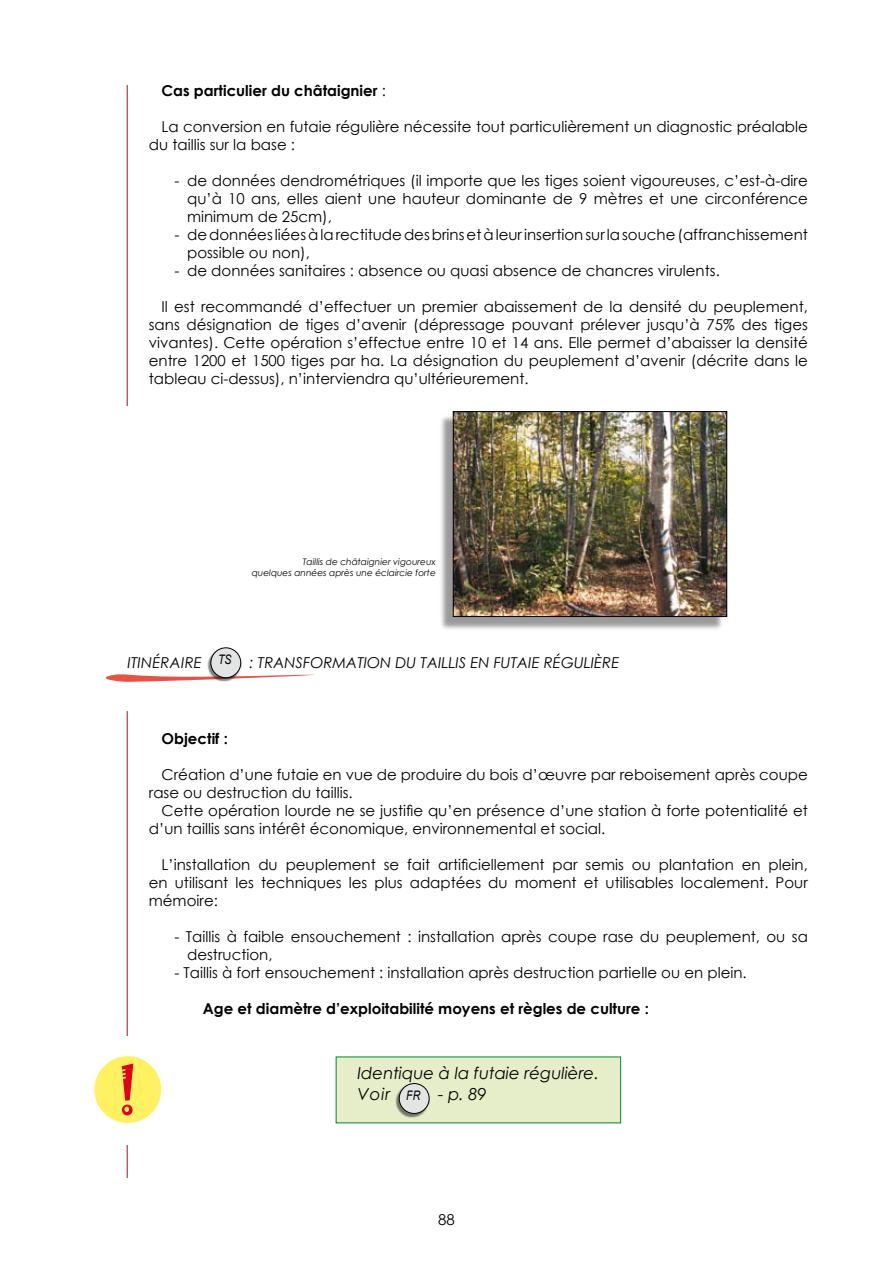
<style>
.page{position:relative;width:893px;height:1263px;background:#fff}
.page>*{position:absolute;margin:0;border:0;box-sizing:border-box;transform-origin:0 0}
.t1{font:60px "Jokerman";color:#e2001a}
.t2{font:italic 16.5px/21px "Century Gothic";color:#000}
.t3{font:15px/18px "Century Gothic";color:#000}
.t4{font:700 15px "Century Gothic";color:#000}
.t5{font:italic 15px "Century Gothic";color:#000}
.t6{font:italic 13.2px "Arial";color:#000;scale:.8 1}
.t7{font:italic 9px/10.8px "Century Gothic";color:#000;text-align:right}
.s1{font-weight:400}
.s2{font-family:"Arial";font-size:13.2px}
</style>
<div class="page">
<hr style="left:127px;top:85px;width:1px;height:321px;background:#9a161d">
<svg style="left:105px;top:674px;width:209px;height:8px"></svg>
<div style="left:206px;top:647px;width:35px;height:35px;background:#000;opacity:.5"></div>
<div style="left:211px;top:648px;width:30px;height:30px;background:#e3e4e4;border-radius:50%"></div>
<div style="left:210px;top:647px;width:31px;height:31px;border:1px solid #000;border-radius:50%"></div>
<hr style="left:127px;top:711px;width:1px;height:325px;background:#9a161d">
<div style="left:94px;top:1056px;width:67px;height:67px;background:#fff162;border-radius:50%"></div>
<hr style="left:127px;top:1145px;width:1px;height:33px;background:#9a161d">
<div style="left:336px;top:1057px;width:285px;height:66px;background:#e5eec9"></div>
<div style="left:394px;top:1083px;width:36px;height:35px;background:#000;opacity:.5"></div>
<div style="left:399px;top:1083px;width:30px;height:30px;background:#e3e4e4;border-radius:50%"></div>
<div style="left:399px;top:1083px;width:30px;height:31px;border:1px solid #000;border-radius:50%"></div>
<div style="left:439px;top:414px;width:285px;height:217px;background:#000;opacity:.4"></div>
<img style="left:455px;top:413px;width:270px;height:202px">
<div style="left:453px;top:411px;width:274px;height:206px;border:1px solid #000"></div>
<p class="t4" style="left:162px;top:79px;width:226px">Cas particulier du châtaignier <span class="s1">:</span></p>
<p class="t3" style="left:149px;top:118px;width:661px;text-indent:13px">La conversion en futaie régulière nécessite tout particulièrement un diagnostic préalable du taillis sur la base :</p>
<p class="t3" style="left:187px;top:172px;width:622px;text-align:justify;text-indent:-13px">- de données dendrométriques (il importe que les tiges soient vigoureuses, c’est-à-dire qu’à 10 ans, elles aient une hauteur dominante de 9 mètres et une circonférence minimum de 25cm),</p>
<p class="t3" style="left:187px;top:226px;width:622px;text-indent:-13px">- de données liées à la rectitude des brins et à leur insertion sur la souche (affranchissement possible ou non),</p>
<p class="t3" style="left:174px;top:262px;width:547px">- de données sanitaires : absence ou quasi absence de chancres virulents.</p>
<p class="t3" style="left:149px;top:298px;width:661px;text-align:justify;text-indent:13px">Il est recommandé d’effectuer un premier abaissement de la densité du peuplement, sans désignation de tiges d’avenir (dépressage pouvant prélever jusqu’à 75% des tiges vivantes). Cette opération s’effectue entre 10 et 14 ans. Elle permet d’abaisser la densité entre 1200 et 1500 tiges par ha. La désignation du peuplement d’avenir (décrite dans le tableau ci-dessus), n’interviendra qu’ultérieurement.</p>
<p class="t7" style="left:252px;top:556px;width:186px">Taillis de châtaignier vigoureux<br>quelques années après une éclaircie forte</p>
<p class="t5" style="left:128px;top:652px;width:76px">ITINÉRAIRE</p>
<p class="t5" style="left:250px;top:652px;width:371px">: TRANSFORMATION DU TAILLIS EN FUTAIE RÉGULIÈRE</p>
<p class="t6" style="left:218px;top:651px;width:18px">TS</p>
<p class="t4" style="left:162px;top:727px;width:68px">Objectif :</p>
<p class="t3" style="left:149px;top:766px;width:661px;text-indent:13px">Création d’une futaie en vue de produire du bois d’œuvre par reboisement après coupe rase ou destruction du taillis.</p>
<p class="t3" style="left:149px;top:802px;width:661px;text-indent:13px">Cette opération lourde ne se justifie qu’en présence d’une station à forte potentialité et d’un taillis sans intérêt économique, environnemental et social.</p>
<p class="t3" style="left:149px;top:856px;width:661px;text-align:justify;text-indent:13px">L’installation du peuplement se fait artificiellement par semis ou plantation en plein, en utilisant les techniques les plus adaptées du moment et utilisables localement. Pour mémoire:</p>
<p class="t3" style="left:187px;top:928px;width:622px;text-indent:-13px">- Taillis à faible ensouchement : installation après coupe rase du peuplement, ou sa destruction,</p>
<p class="t3" style="left:174px;top:964px;width:574px">- Taillis à fort ensouchement : installation après destruction partielle ou en plein.</p>
<p class="t4" style="left:203px;top:997px;width:448px">Age et diamètre d’exploitabilité moyens et règles de culture :</p>
<h1 class="t1" style="left:116px;top:1048px;width:25px">!</h1>
<p class="t2" style="left:358px;top:1062px;width:243px">Identique à la futaie régulière.<br>Voir <span class="s2">FR</span> - p. 89</p>
<p class="t3" style="left:438px;top:1210px;width:18px">88</p>
</div>
